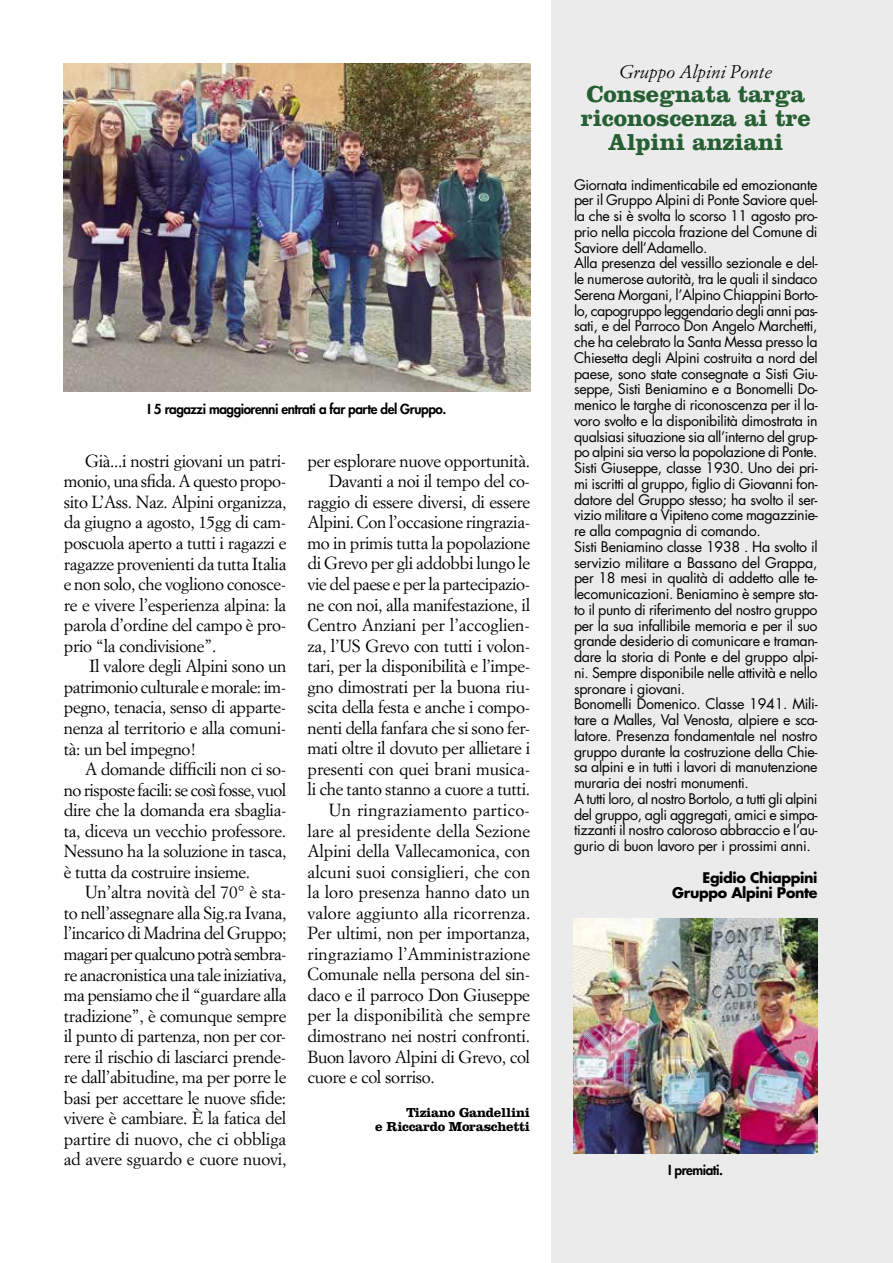
<style>
.page{position:relative;width:893px;height:1263px;background:#fff}
.page>*{position:absolute;margin:0;border:0;box-sizing:border-box;transform-origin:0 0}
.t1{font:700 24px/24px "Clarendon LT Std";letter-spacing:-.005em;color:#255f32;text-align:center}
.t2{font:italic 18px "Simoncini Garamond Std";color:#000}
.t3{font:17.25px/20.5px "Simoncini Garamond Std";letter-spacing:-.02em;color:#000;text-align:justify}
.t4{font:17.25px "Simoncini Garamond Std";letter-spacing:.005em;color:#000}
.t5{font:17.25px "Simoncini Garamond Std";color:#000}
.t6{font:17.25px "Simoncini Garamond Std";letter-spacing:.015em;color:#000}
.t7{font:14.25px/15.8px "Futura Std";letter-spacing:-.025em;color:#000}
.t8{font:700 14.25px/15.8px "Futura Std";letter-spacing:-.025em;color:#000;text-align:right}
.t9{font:800 13.5px "Futura Std";letter-spacing:-.035em;color:#000}
.t10{font:700 13.5px/13.5px "Clarendon LT Std";letter-spacing:-.02em;color:#000;text-align:right}
</style>
<div class="page">
<img style="left:64px;top:64px;width:466px;height:328px">
<div style="left:551px;top:0;width:342px;height:1263px;background:#ebebeb"></div>
<img style="left:574px;top:918px;width:244px;height:235px">
<p class="t9" style="left:148px;top:400px;width:300px">I 5 ragazzi maggiorenni entrati a far parte del Gruppo.</p>
<p class="t3" style="left:64px;top:450px;width:224px;text-indent:21px">Già...i nostri giovani un patri&shy;monio, una sfida. A questo propo&shy;sito L’Ass. Naz. Alpini organizza, da giugno a agosto, 15gg di cam&shy;poscuola aperto a tutti i ragazzi e ragazze provenienti da tutta Italia e non solo, che vogliono conosce&shy;re e vivere l’esperienza alpina: la parola d’ordine del campo è pro&shy;prio “la condivisione”.</p>
<p class="t3" style="left:64px;top:656px;width:224px;text-indent:25px">Il valore degli Alpini sono un patrimonio culturale e morale: im&shy;pegno, tenacia, senso di apparte&shy;nenza al territorio e alla comuni&shy;tà: un bel impegno!</p>
<p class="t3" style="left:64px;top:758px;width:224px;text-indent:21px">A domande difficili non ci so&shy;no risposte facili: se così fosse, vuol dire che la domanda era sbaglia&shy;ta, diceva un vecchio professore.<br>Nessuno ha la soluzione in tasca, è tutta da costruire insieme.</p>
<p class="t3" style="left:64px;top:882px;width:224px;text-indent:21px">Un’altra novità del 70° è sta&shy;to nell’assegnare alla Sig.ra Ivana, l’incarico di Madrina del Gruppo; magari per qualcuno potrà sembra&shy;re anacronistica una tale iniziativa, ma pensiamo che il “guardare alla tradizione”, è comunque sempre il punto di partenza, non per cor&shy;rere il rischio di lasciarci prende&shy;re dall’abitudine, ma per porre le basi per accettare le nuove sfide: vivere è cambiare. È la fatica del partire di nuovo, che ci obbliga ad avere sguardo e cuore nuovi,</p>
<p class="t3" style="left:308px;top:450px;width:224px">per esplorare nuove opportunità.</p>
<p class="t3" style="left:329px;top:470px;width:203px">Davanti a noi il tempo del co-</p>
<p class="t3" style="left:308px;top:491px;width:224px">raggio di essere diversi, di essere</p>
<p class="t3" style="left:308px;top:512px;width:224px">Alpini. Con l’occasione ringrazia-</p>
<p class="t3" style="left:308px;top:532px;width:224px">mo in primis tutta la popolazione</p>
<p class="t3" style="left:308px;top:553px;width:224px">di Grevo per gli addobbi lungo le</p>
<p class="t3" style="left:308px;top:573px;width:224px">vie del paese e per la partecipazio-</p>
<p class="t3" style="left:308px;top:594px;width:224px">ne con noi, alla manifestazione, il</p>
<p class="t3" style="left:308px;top:614px;width:224px">Centro Anziani per l’accoglien-</p>
<p class="t3" style="left:308px;top:635px;width:224px">za, l’US Grevo con tutti i volon-</p>
<p class="t3" style="left:308px;top:655px;width:224px">tari, per la disponibilità e l’impe-</p>
<p class="t3" style="left:308px;top:676px;width:224px">gno dimostrati per la buona riu-</p>
<p class="t3" style="left:308px;top:696px;width:224px">scita della festa e anche i compo-</p>
<p class="t3" style="left:308px;top:717px;width:224px">nenti della fanfara che si sono fer-</p>
<p class="t3" style="left:308px;top:738px;width:224px">mati oltre il dovuto per allietare i</p>
<p class="t3" style="left:308px;top:758px;width:224px">presenti con quei brani musica-</p>
<p class="t3" style="left:308px;top:779px;width:224px">li che tanto stanno a cuore a tutti.</p>
<p class="t6" style="left:329px;top:799px;width:203px">Un ringraziamento partico-</p>
<p class="t5" style="left:308px;top:820px;width:224px">lare al presidente della Sezione</p>
<p class="t3" style="left:308px;top:840px;width:224px">Alpini della Vallecamonica, con</p>
<p class="t4" style="left:308px;top:861px;width:224px">alcuni suoi consiglieri, che con</p>
<p class="t5" style="left:308px;top:881px;width:224px">la loro presenza hanno dato un</p>
<p class="t4" style="left:308px;top:902px;width:224px">valore aggiunto alla ricorrenza.</p>
<p class="t3" style="left:308px;top:922px;width:224px">Per ultimi, non per importanza,</p>
<p class="t4" style="left:308px;top:943px;width:224px">ringraziamo l’Amministrazione</p>
<p class="t3" style="left:308px;top:964px;width:224px">Comunale nella persona del sin-</p>
<p class="t3" style="left:308px;top:984px;width:224px">daco e il parroco Don Giuseppe</p>
<p class="t5" style="left:308px;top:1005px;width:224px">per la disponibilità che sempre</p>
<p class="t3" style="left:308px;top:1025px;width:224px">dimostrano nei nostri confronti.</p>
<p class="t3" style="left:308px;top:1046px;width:224px">Buon lavoro Alpini di Grevo, col</p>
<p class="t3" style="left:308px;top:1066px;width:129px">cuore e col sorriso.</p>
<p class="t10" style="left:375px;top:1106px;width:156px">Tiziano Gandellini<br>e Riccardo Moraschetti</p>
<p class="t2" style="left:619px;top:61px;width:154px">Gruppo Alpini Ponte</p>
<h1 class="t1" style="left:581px;top:81px;width:231px">Consegnata targa riconoscenza ai tre<br>Alpini anziani</h1>
<p class="t7" style="left:574px;top:177px;width:245px">Giornata indimenticabile ed emozionante per il Gruppo Alpini di Ponte Saviore quel&shy;la che si è svolta lo scorso 11 agosto pro&shy;prio nella piccola frazione del Comune di Saviore dell’Adamello.<br>Alla presenza del vessillo sezionale e del&shy;le numerose autorità, tra le quali il sindaco Serena Morgani, l’Alpino Chiappini Borto&shy;lo, capogruppo leggendario degli anni pas&shy;sati, e del Parroco Don Angelo Marchetti, che ha celebrato la Santa Messa presso la Chiesetta degli Alpini costruita a nord del paese, sono state consegnate a Sisti Giu&shy;seppe, Sisti Beniamino e a Bonomelli Do&shy;menico le targhe di riconoscenza per il la&shy;voro svolto e la disponibilità dimostrata in qualsiasi situazione sia all’interno del grup&shy;po alpini sia verso la popolazione di Ponte.<br>Sisti Giuseppe, classe 1930. Uno dei pri&shy;mi iscritti al gruppo, figlio di Giovanni fon&shy;datore del Gruppo stesso; ha svolto il ser&shy;vizio militare a Vipiteno come magazzinie&shy;re alla compagnia di comando.<br>Sisti Beniamino classe 1938 . Ha svolto il servizio militare a Bassano del Grappa, per 18 mesi in qualità di addetto alle te&shy;lecomunicazioni. Beniamino è sempre sta&shy;to il punto di riferimento del nostro gruppo per la sua infallibile memoria e per il suo grande desiderio di comunicare e traman&shy;dare la storia di Ponte e del gruppo alpi&shy;ni. Sempre disponibile nelle attività e nello spronare i giovani.<br>Bonomelli Domenico. Classe 1941. Mili&shy;tare a Malles, Val Venosta, alpiere e sca&shy;latore. Presenza fondamentale nel nostro gruppo durante la costruzione della Chie&shy;sa alpini e in tutti i lavori di manutenzione muraria dei nostri monumenti.<br>A tutti loro, al nostro Bortolo, a tutti gli alpini del gruppo, agli aggregati, amici e simpa&shy;tizzanti il nostro caloroso abbraccio e l’au&shy;gurio di buon lavoro per i prossimi anni.</p>
<p class="t8" style="left:672px;top:869px;width:147px">Egidio Chiappini<br>Gruppo Alpini Ponte</p>
<p class="t9" style="left:668px;top:1161px;width:56px">I premiati.</p>
</div>
